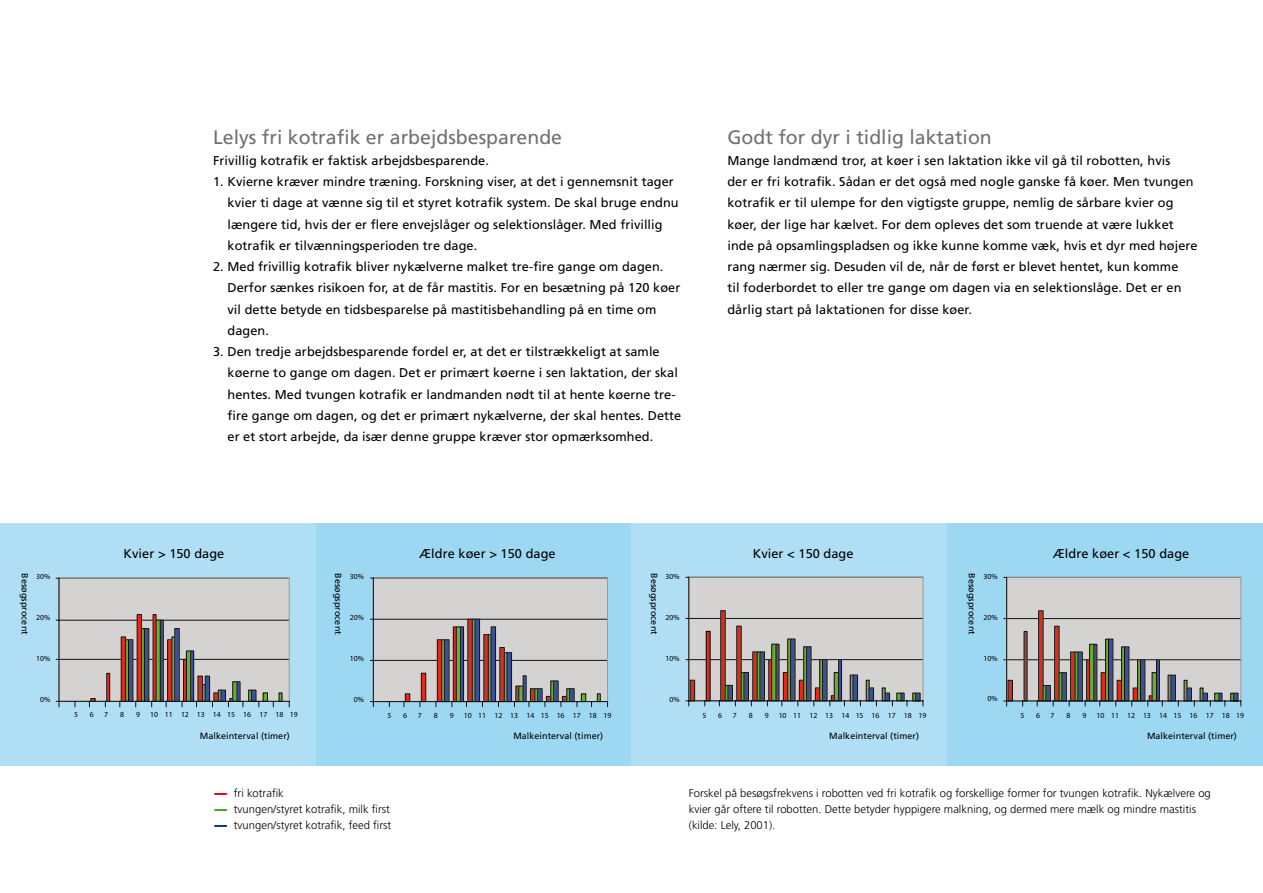
<style>
.page{position:relative;width:1263px;height:893px;background:#fff}
.page>*{position:absolute;margin:0;border:0;box-sizing:border-box;transform-origin:0 0}
.t1{font:19.5px "Frutiger";color:#707173}
.t2{font:15.9px "Myriad Pro";color:#000}
.t3{font:12.75px/21.3px "Frutiger";letter-spacing:.005em;color:#000}
.t4{font:300 11.25px/15.9px "Frutiger";color:#000}
.t5{font:9px "Frutiger";letter-spacing:.005em;color:#000}
.t6{font:7.8px "Myriad Pro";color:#000}
.s1{font-weight:900;color:#e2001a}
.s2{font-weight:900;color:#45a12b}
.s3{font-weight:900;color:#003882}
</style>
<div class="page">
<div style="left:0;top:523px;width:316px;height:242px;background:#b0dff5"></div>
<div style="left:316px;top:523px;width:315px;height:242px;background:#9dd8f3"></div>
<div style="left:631px;top:523px;width:316px;height:242px;background:#b0dff5"></div>
<div style="left:947px;top:523px;width:316px;height:242px;background:#9dd8f3"></div>
<svg style="left:56px;top:578px;width:234px;height:129px;background:#b8b5b3"></svg>
<svg style="left:370px;top:578px;width:238px;height:129px;background:#bab6b6"></svg>
<svg style="left:686px;top:577px;width:238px;height:129px;background:#bab5b5"></svg>
<svg style="left:1004px;top:577px;width:237px;height:129px;background:#b6b3b1"></svg>
<h1 class="t1" style="left:213px;top:125px;width:350px">Lelys fri kotrafik er arbejdsbesparende</h1>
<p class="t3" style="left:213px;top:150px;width:277px">Frivillig kotrafik er faktisk arbejdsbesparende.</p>
<p class="t3" style="left:227px;top:171px;width:453px;text-indent:-14px">1. Kvierne kræver mindre træning. Forskning viser, at det i gennemsnit tager kvier ti dage at vænne sig til et styret kotrafik system. De skal bruge endnu længere tid, hvis der er flere envejslåger og selektionslåger. Med frivillig kotrafik er tilvænningsperioden tre dage.</p>
<p class="t3" style="left:227px;top:256px;width:454px;text-indent:-14px">2. Med frivillig kotrafik bliver nykælverne malket tre-fire gange om dagen.<br>Derfor sænkes risikoen for, at de får mastitis. For en besætning på 120 køer vil dette betyde en tidsbesparelse på mastitisbehandling på en time om dagen.</p>
<p class="t3" style="left:227px;top:341px;width:455px;text-indent:-14px">3. Den tredje arbejdsbesparende fordel er, at det er tilstrækkeligt at samle køerne to gange om dagen. Det er primært køerne i sen laktation, der skal hentes. Med tvungen kotrafik er landmanden nødt til at hente køerne tre&shy;fire gange om dagen, og det er primært nykælverne, der skal hentes. Dette er et stort arbejde, da især denne gruppe kræver stor opmærksomhed.</p>
<h1 class="t1" style="left:727px;top:125px;width:266px">Godt for dyr i tidlig laktation</h1>
<p class="t3" style="left:727px;top:150px;width:472px">Mange landmænd tror, at køer i sen laktation ikke vil gå til robotten, hvis<br>der er fri kotrafik. Sådan er det også med nogle ganske få køer. Men tvungen kotrafik er til ulempe for den vigtigste gruppe, nemlig de sårbare kvier og køer, der lige har kælvet. For dem opleves det som truende at være lukket inde på opsamlingspladsen og ikke kunne komme væk, hvis et dyr med højere rang nærmer sig. Desuden vil de, når de først er blevet hentet, kun komme<br>til foderbordet to eller tre gange om dagen via en selektionslåge. Det er en dårlig start på laktationen for disse køer.</p>
<p class="t6" style="left:983px;top:180px;width:16px">30%</p>
<p class="t6" style="left:983px;top:221px;width:16px">20%</p>
<p class="t6" style="left:983px;top:261px;width:16px">10%</p>
<p class="t2" style="left:1026px;top:262px;width:84px">&gt; 150 dagen</p>
<p class="t3" style="left:124px;top:543px;width:102px">Kvier &gt; 150 dage</p>
<p class="t3" style="left:419px;top:543px;width:138px">Ældre køer &gt; 150 dage</p>
<p class="t3" style="left:753px;top:543px;width:102px">Kvier &lt; 150 dage</p>
<p class="t3" style="left:1053px;top:543px;width:138px">Ældre køer &lt; 150 dage</p>
<p class="t5" style="left:30px;top:573px;width:63px;rotate:90deg">Besøgsprocent</p>
<p class="t5" style="left:344px;top:573px;width:63px;rotate:90deg">Besøgsprocent</p>
<p class="t5" style="left:659px;top:573px;width:63px;rotate:90deg">Besøgsprocent</p>
<p class="t5" style="left:977px;top:573px;width:63px;rotate:90deg">Besøgsprocent</p>
<p class="t6" style="left:665px;top:571px;width:16px">30%</p>
<p class="t6" style="left:665px;top:612px;width:16px">20%</p>
<p class="t6" style="left:665px;top:653px;width:16px">10%</p>
<p class="t6" style="left:669px;top:694px;width:12px">0%</p>
<p class="t6" style="left:36px;top:572px;width:16px">30%</p>
<p class="t6" style="left:36px;top:613px;width:16px">20%</p>
<p class="t6" style="left:36px;top:653px;width:16px">10%</p>
<p class="t6" style="left:40px;top:694px;width:12px">0%</p>
<p class="t6" style="left:350px;top:572px;width:16px">30%</p>
<p class="t6" style="left:350px;top:613px;width:16px">20%</p>
<p class="t6" style="left:350px;top:654px;width:16px">10%</p>
<p class="t6" style="left:354px;top:695px;width:12px">0%</p>
<p class="t6" style="left:74px;top:710px;width:5px">5</p>
<p class="t6" style="left:90px;top:710px;width:5px">6</p>
<p class="t6" style="left:104px;top:710px;width:5px">7</p>
<p class="t6" style="left:120px;top:710px;width:5px">8</p>
<p class="t6" style="left:136px;top:710px;width:5px">9</p>
<p class="t6" style="left:150px;top:710px;width:149px">10 11 12 13 14 15 16 17 18 19</p>
<p class="t6" style="left:387px;top:711px;width:5px">5</p>
<p class="t6" style="left:403px;top:711px;width:5px">6</p>
<p class="t6" style="left:418px;top:711px;width:5px">7</p>
<p class="t6" style="left:434px;top:711px;width:5px">8</p>
<p class="t6" style="left:450px;top:711px;width:5px">9</p>
<p class="t6" style="left:464px;top:711px;width:149px">10 11 12 13 14 15 16 17 18 19</p>
<p class="t6" style="left:702px;top:711px;width:5px">5</p>
<p class="t6" style="left:718px;top:711px;width:5px">6</p>
<p class="t6" style="left:733px;top:711px;width:5px">7</p>
<p class="t6" style="left:749px;top:711px;width:5px">8</p>
<p class="t6" style="left:765px;top:711px;width:5px">9</p>
<p class="t6" style="left:779px;top:711px;width:149px">10 11 12 13 14 15 16 17 18 19</p>
<p class="t6" style="left:983px;top:571px;width:16px">30%</p>
<p class="t6" style="left:983px;top:612px;width:16px">20%</p>
<p class="t6" style="left:983px;top:653px;width:16px">10%</p>
<p class="t6" style="left:987px;top:694px;width:12px">0%</p>
<p class="t6" style="left:1020px;top:711px;width:5px">5</p>
<p class="t6" style="left:1036px;top:711px;width:5px">6</p>
<p class="t6" style="left:1050px;top:711px;width:5px">7</p>
<p class="t6" style="left:1066px;top:711px;width:5px">8</p>
<p class="t6" style="left:1082px;top:711px;width:5px">9</p>
<p class="t6" style="left:1096px;top:711px;width:149px">10 11 12 13 14 15 16 17 18 19</p>
<p class="t5" style="left:200px;top:730px;width:91px">Malkeinterval (timer)</p>
<p class="t5" style="left:513px;top:730px;width:91px">Malkeinterval (timer)</p>
<p class="t5" style="left:829px;top:730px;width:91px">Malkeinterval (timer)</p>
<p class="t5" style="left:1147px;top:730px;width:91px">Malkeinterval (timer)</p>
<p class="t4" style="left:213px;top:786px;width:180px"><span class="s1">-</span>fri kotrafik<br><span class="s2">-</span>tvungen/styret kotrafik, milk first <span class="s3">-</span>tvungen/styret kotrafik, feed first</p>
<p class="t6" style="left:350px;top:805px;width:16px">20%</p>
<p class="t4" style="left:689px;top:786px;width:523px">Forskel på besøgsfrekvens i robotten ved fri kotrafik og forskellige former for tvungen kotrafik. Nykælvere og kvier går oftere til robotten. Dette betyder hyppigere malkning, og dermed mere mælk og mindre mastitis (kilde: Lely, 2001).</p>
</div>
